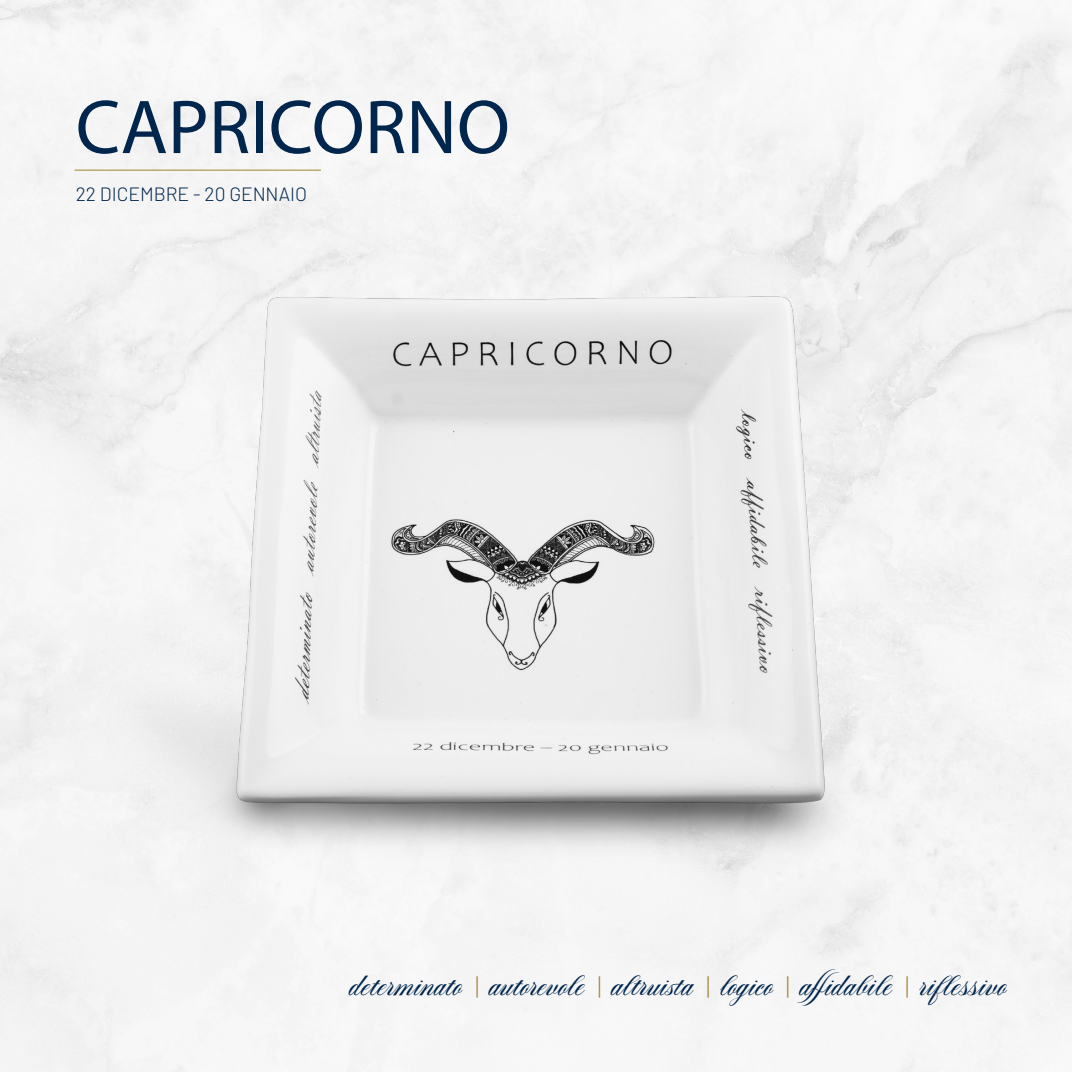
<style>
.page{position:relative;width:1072px;height:1072px;background:#fff}
.page>*{position:absolute;margin:0;border:0;box-sizing:border-box;transform-origin:0 0}
.t1{font:77px "Myriad Pro";color:#00264d}
.t2{font:700 21px "Aston Script Pro";color:#00264d}
.t3{font:300 19.25px "Barlow";color:#00264d}
.s1{color:#a1822e}
</style>
<div class="page">
<img style="left:72px;top:160px;width:898px;height:754px">
<p class="t1" style="left:76px;top:80px;width:436px">CAPRICORNO</p>
<p class="t3" style="left:76px;top:182px;width:233px">22 DICEMBRE - 20 GENNAIO</p>
<p class="t2" style="left:350px;top:975px;width:659px">determinato <span class="s1">|</span> autorevole <span class="s1">|</span> altruista <span class="s1">|</span> logico <span class="s1">|</span> affidabile <span class="s1">|</span> riflessivo</p>
</div>
